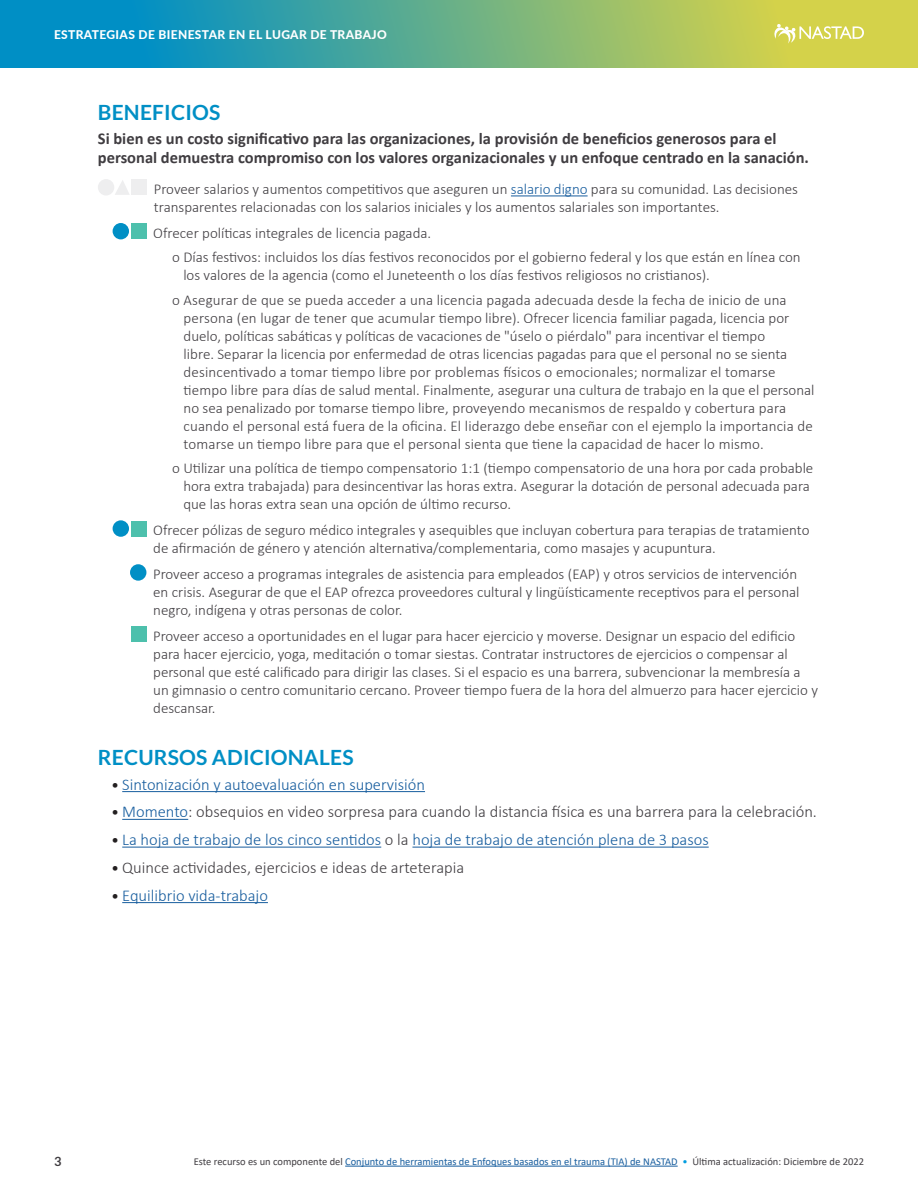
<style>
.page{position:relative;width:918px;height:1188px;background:#fff}
.page>*{position:absolute;margin:0;border:0;box-sizing:border-box;transform-origin:0 0}
.t1{font:700 21px "Lato";letter-spacing:.01em;color:#008fc5}
.p_-_bold_statement{font:700 16.5px/19.8px "Calibri";color:#403d41}
.p_-_bold_statement-2{font:300 16.5px "Calibri";color:#175d9e}
.p_-_bold_statement-3{font:300 16.5px "Calibri";color:#403d41}
.t2{font:300 15px/18px "Calibri";color:#403d41}
.t3{font:700 12.75px "Lato";color:#403d41}
.tab_text{font:800 12px "Lato";letter-spacing:.03em;color:#fff}
.t4{font:10.5px "Calibri";color:#403d41}
.s1{color:#175d9e}
.s2{font-weight:400;font-size:15px;color:#231f20}
.s3{color:#403d41}
.s4{color:#019de0}
</style>
<div class="page">
<hr style="left:511px;top:196px;width:77px;height:1px;background:#175d9e">
<div style="left:98px;top:179px;width:16px;height:17px;background:#eeeeef;border-radius:50%"></div>
<svg style="left:115px;top:180px;width:14px;height:15px"></svg>
<div style="left:131px;top:180px;width:15px;height:15px;background:#eeeeef"></div>
<div style="left:113px;top:223px;width:16px;height:16px;background:#008fc5;border-radius:50%"></div>
<div style="left:131px;top:224px;width:15px;height:15px;background:#4dc0ac"></div>
<div style="left:113px;top:520px;width:16px;height:17px;background:#008fc5;border-radius:50%"></div>
<div style="left:131px;top:521px;width:15px;height:15px;background:#4dc0ac"></div>
<div style="left:130px;top:564px;width:16px;height:17px;background:#008fc5;border-radius:50%"></div>
<div style="left:131px;top:627px;width:15px;height:15px;background:#4dc0ac"></div>
<hr style="left:122px;top:791px;width:303px;height:1px;background:#175d9e">
<hr style="left:122px;top:819px;width:66px;height:1px;background:#175d9e">
<hr style="left:122px;top:847px;width:259px;height:1px;background:#175d9e">
<hr style="left:412px;top:847px;width:297px;height:1px;background:#175d9e">
<hr style="left:122px;top:902px;width:146px;height:1px;background:#175d9e">
<svg style="left:0;top:0;width:918px;height:68px;background:#66af89"></svg>
<svg style="left:774px;top:24px;width:90px;height:20px;background:#dedc76"></svg>
<hr style="left:345px;top:1166px;width:333px;height:1px;background:#175d9e">
<p class="tab_text" style="left:54px;top:25px;width:334px">ESTRATEGIAS DE BIENESTAR EN EL LUGAR DE TRABAJO</p>
<p class="t1" style="left:98px;top:101px;width:124px">BENEFICIOS</p>
<p class="p_-_bold_statement" style="left:98px;top:128px;width:713px">Si bien es un costo significativo para las organizaciones, la provisión de beneficios generosos para el personal demuestra compromiso con los valores organizacionales y un enfoque centrado en la sanación.</p>
<p class="t2" style="left:154px;top:180px;width:646px">Proveer salarios y aumentos competitivos que aseguren un <span class="s1">salario digno</span> para su comunidad. Las decisiones transparentes relacionadas con los salarios iniciales y los aumentos salariales son importantes.</p>
<p class="t2" style="left:153px;top:224px;width:280px">Ofrecer políticas integrales de licencia pagada.</p>
<p class="t2" style="left:183px;top:248px;width:619px;text-indent:-11px">o Días festivos: incluidos los días festivos reconocidos por el gobierno federal y los que están en línea con los valores de la agencia (como el Juneteenth o los días festivos religiosos no cristianos).</p>
<p class="t2" style="left:184px;top:291px;width:632px;text-indent:-12px">o Asegurar de que se pueda acceder a una licencia pagada adecuada desde la fecha de inicio de una persona (en lugar de tener que acumular tiempo libre). Ofrecer licencia familiar pagada, licencia por duelo, políticas sabáticas y políticas de vacaciones de "úselo o piérdalo" para incentivar el tiempo<br>libre. Separar la licencia por enfermedad de otras licencias pagadas para que el personal no se sienta desincentivado a tomar tiempo libre por problemas físicos o emocionales; normalizar el tomarse tiempo libre para días de salud mental. Finalmente, asegurar una cultura de trabajo en la que el personal no sea penalizado por tomarse tiempo libre, proveyendo mecanismos de respaldo y cobertura para cuando el personal está fuera de la oficina. El liderazgo debe enseñar con el ejemplo la importancia de tomarse un tiempo libre para que el personal sienta que tiene la capacidad de hacer lo mismo.</p>
<p class="t2" style="left:183px;top:459px;width:632px;text-indent:-11px">o Utilizar una política de tiempo compensatorio 1:1 (tiempo compensatorio de una hora por cada probable hora extra trabajada) para desincentivar las horas extra. Asegurar la dotación de personal adecuada para que las horas extra sean una opción de último recurso.</p>
<p class="t2" style="left:153px;top:521px;width:658px">Ofrecer pólizas de seguro médico integrales y asequibles que incluyan cobertura para terapias de tratamiento de afirmación de género y atención alternativa/complementaria, como masajes y acupuntura.</p>
<p class="t2" style="left:153px;top:565px;width:648px">Proveer acceso a programas integrales de asistencia para empleados (EAP) y otros servicios de intervención en crisis. Asegurar de que el EAP ofrezca proveedores cultural y lingüísticamente receptivos para el personal negro, indígena y otras personas de color.</p>
<p class="t2" style="left:153px;top:627px;width:666px">Proveer acceso a oportunidades en el lugar para hacer ejercicio y moverse. Designar un espacio del edificio para hacer ejercicio, yoga, meditación o tomar siestas. Contratar instructores de ejercicios o compensar al personal que esté calificado para dirigir las clases. Si el espacio es una barrera, subvencionar la membresía a un gimnasio o centro comunitario cercano. Proveer tiempo fuera de la hora del almuerzo para hacer ejercicio y descansar.</p>
<p class="t1" style="left:98px;top:745px;width:257px">RECURSOS ADICIONALES</p>
<p class="p_-_bold_statement-2" style="left:111px;top:774px;width:315px"><span class="s2">•</span> Sintonización y autoevaluación en supervisión</p>
<p class="p_-_bold_statement-3" style="left:111px;top:802px;width:707px"><span class="s2">•</span> <span class="s1">Momento</span>: obsequios en video sorpresa para cuando la distancia física es una barrera para la celebración.</p>
<p class="p_-_bold_statement-2" style="left:111px;top:829px;width:599px"><span class="s2">•</span> La hoja de trabajo de los cinco sentidos <span class="s3">o la</span> hoja de trabajo de atención plena de 3 pasos</p>
<p class="p_-_bold_statement-3" style="left:111px;top:857px;width:354px"><span class="s2">•</span> Quince actividades, ejercicios e ideas de arteterapia</p>
<p class="p_-_bold_statement-2" style="left:111px;top:885px;width:158px"><span class="s2">•</span> Equilibrio vida-trabajo</p>
<p class="t3" style="left:54px;top:1154px;width:9px">3</p>
<p class="t4" style="left:194px;top:1154px;width:672px">Este recurso es un componente del <span class="s1">Conjunto de herramientas de Enfoques basados en el trauma (TIA) de NASTAD</span> <span class="s4">•</span> Última actualización: Diciembre de 2022</p>
</div>
